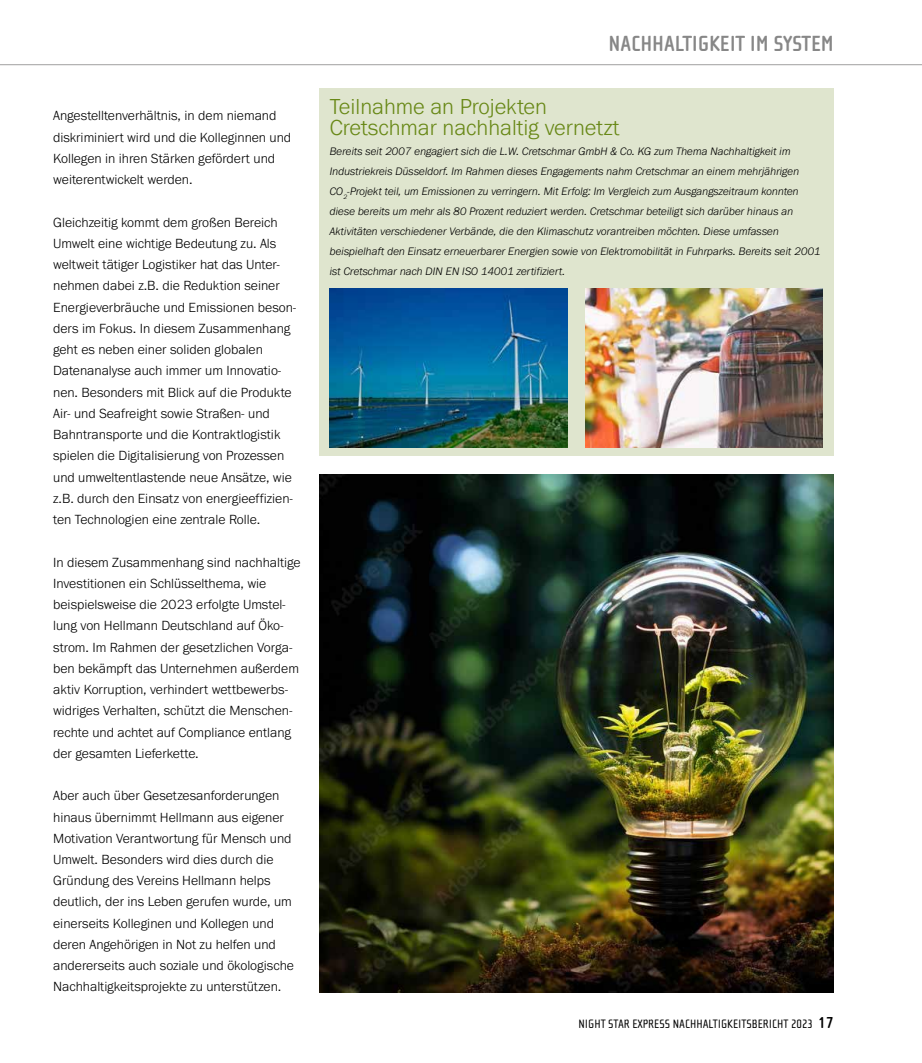
<style>
.page{position:relative;width:922px;height:1063px;background:#fff}
.page>*{position:absolute;margin:0;border:0;box-sizing:border-box;transform-origin:0 0}
.t1{font:300 22.5px/21.2px "Franklin Gothic URW";color:#688816}
.t2{font:700 22.5px "Cholla Sans OT";color:#878787}
.t3{font:300 13.75px/21.2px "Franklin Gothic URW";color:#000}
.t4{font:12.5px "Cholla Sans OT";color:#000}
.t5{font:italic 300 11.25px/20px "Franklin Gothic URW";color:#000}
.s1{font-weight:700;font-size:16.25px}
</style>
<div class="page">
<hr style="left:0;top:64px;width:921px;height:1px;background:#b3b2b2">
<div style="left:319px;top:89px;width:514px;height:367px;background:#dfe5ce"></div>
<img style="left:330px;top:289px;width:237px;height:158px">
<img style="left:585px;top:289px;width:237px;height:158px">
<img style="left:319px;top:475px;width:514px;height:517px">
<p class="t3" style="left:53px;top:105px;width:239px">Angestelltenverhältnis, in dem niemand diskriminiert wird und die Kolleginnen und Kollegen in ihren Stärken gefördert und weiterentwickelt werden.</p>
<p class="t3" style="left:53px;top:211px;width:245px">Gleichzeitig kommt dem großen Bereich Umwelt eine wichtige Bedeutung zu. Als weltweit tätiger Logistiker hat das Unter&shy;nehmen dabei z.B. die Reduktion seiner Energieverbräuche und Emissionen beson&shy;ders im Fokus. In diesem Zusammenhang geht es neben einer soliden globalen Datenanalyse auch immer um Innovatio&shy;nen. Besonders mit Blick auf die Produkte Air- und Seafreight sowie Straßen- und Bahntransporte und die Kontraktlogistik spielen die Digitalisierung von Prozessen und umweltentlastende neue Ansätze, wie z.B. durch den Einsatz von energieeffizien&shy;ten Technologien eine zentrale Rolle.</p>
<p class="t3" style="left:53px;top:551px;width:249px">In diesem Zusammenhang sind nachhaltige Investitionen ein Schlüsselthema, wie beispielsweise die 2023 erfolgte Umstel&shy;lung von Hellmann Deutschland auf Öko&shy;strom. Im Rahmen der gesetzlichen Vorga&shy;ben bekämpft das Unternehmen außerdem aktiv Korruption, verhindert wettbewerbs&shy;widriges Verhalten, schützt die Menschen&shy;rechte und achtet auf Compliance entlang der gesamten Lieferkette.</p>
<p class="t3" style="left:53px;top:785px;width:242px">Aber auch über Gesetzesanforderungen hinaus übernimmt Hellmann aus eigener Motivation Verantwortung für Mensch und Umwelt. Besonders wird dies durch die Gründung des Vereins Hellmann helps deutlich, der ins Leben gerufen wurde, um einerseits Kolleginen und Kollegen und deren Angehörigen in Not zu helfen und andererseits auch soziale und ökologische Nachhaltigkeitsprojekte zu unterstützen.</p>
<h1 class="t2" style="left:608px;top:31px;width:227px">NACHHALTIGKEIT IM SYSTEM</h1>
<h1 class="t1" style="left:330px;top:96px;width:291px">Teilnahme an Projekten<br>Cretschmar nachhaltig vernetzt</h1>
<p class="t5" style="left:330px;top:142px;width:492px">Bereits seit 2007 engagiert sich die L.W. Cretschmar GmbH &amp; Co. KG zum Thema Nachhaltigkeit im Industriekreis Düsseldorf. Im Rahmen dieses Engagements nahm Cretschmar an einem mehrjährigen CO<sub>2</sub>-Projekt teil, um Emissionen zu verringern. Mit Erfolg: Im Vergleich zum Ausgangszeitraum konnten diese bereits um mehr als 80 Prozent reduziert werden. Cretschmar beteiligt sich darüber hinaus an Aktivitäten verschiedener Verbände, die den Klimaschutz vorantreiben möchten. Diese umfassen beispielhaft den Einsatz erneuerbarer Energien sowie von Elektromobilität in Fuhrparks. Bereits seit 2001 ist Cretschmar nach DIN EN ISO 14001 zertifiziert.</p>
<p class="t4" style="left:578px;top:1018px;width:257px">NIGHT STAR EXPRESS NACHHALTIGKEITSBERICHT 2023 <span class="s1">17</span></p>
</div>
